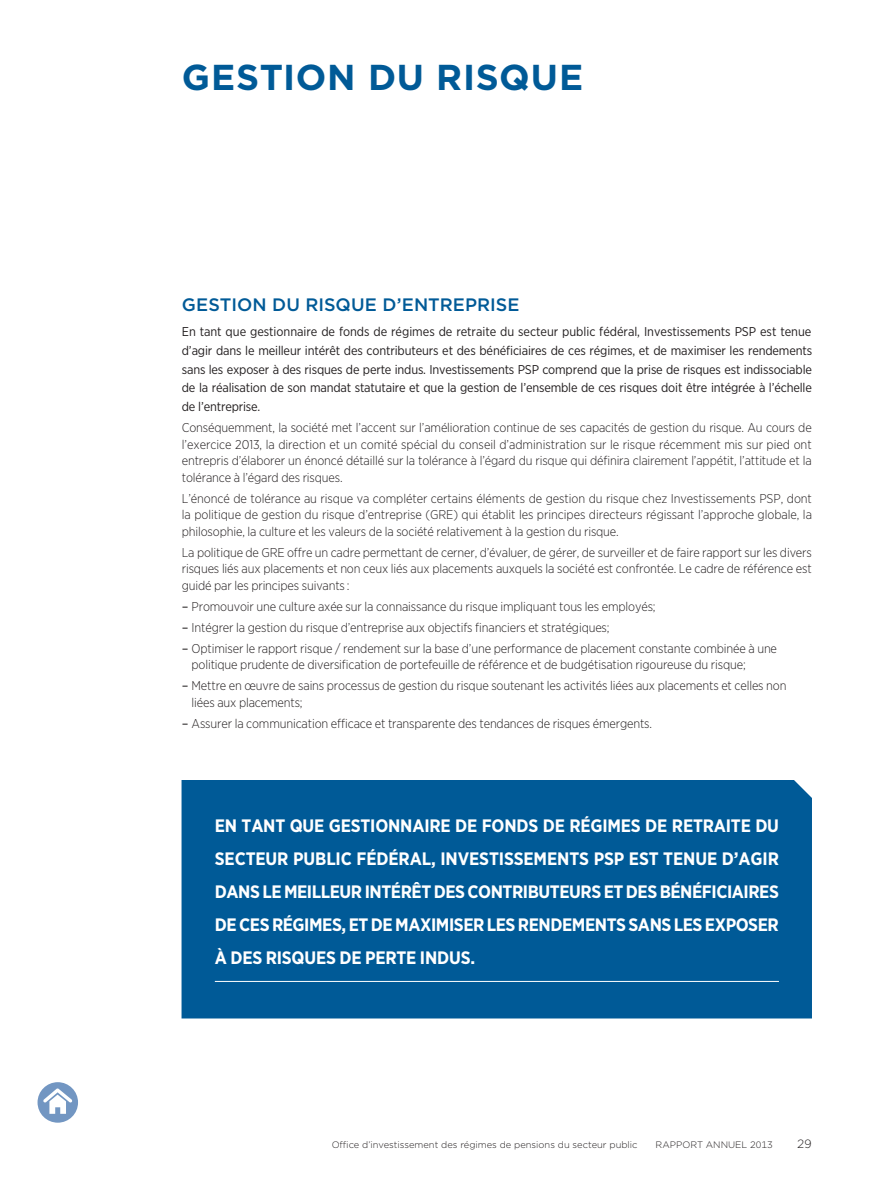
<style>
.page{position:relative;width:875px;height:1188px;background:#fff}
.page>*{position:absolute;margin:0;border:0;box-sizing:border-box;transform-origin:0 0}
.t1{font:700 36px "Gotham";color:#005a97}
.t2{font:700 18px/33px "Gotham Narrow";letter-spacing:-.01em;color:#fff}
.t3{font:500 18px "Gotham";letter-spacing:.005em;color:#005a97}
.t4{font:300 12.75px/16.5px "Gotham Narrow";letter-spacing:-.01em;color:#231f20;text-align:justify}
.t5{font:12.75px/18.8px "Gotham Narrow";letter-spacing:-.015em;color:#231f20;text-align:justify}
.t6{font:300 12px "Gotham";color:#231f20}
.t7{font:300 9.3px "Gotham";color:#231f20}
.s1{font-family:"Gotham";font-weight:400}
</style>
<div class="page">
<div style="left:182px;top:780px;width:630px;height:238px;background:#005a97"></div>
<hr style="left:215px;top:981px;width:564px;height:1px;background:#fff">
<div style="left:38px;top:1082px;width:40px;height:41px;background:#7296c2;border-radius:50%"></div>
<svg style="left:43px;top:1088px;width:29px;height:26px"></svg>
<p class="t1" style="left:182px;top:54px;width:125px">GESTION</p>
<p class="t1" style="left:368px;top:54px;width:120px">DU RISQUE</p>
<p class="t3" style="left:182px;top:293px;width:307px">GESTION DU RISQUE D’ENTREPRISE</p>
<p class="t5" style="left:182px;top:322px;width:632px">En tant que gestionnaire de fonds de régimes de retraite du secteur public fédéral, Investissements PSP est tenue d’agir dans le meilleur intérêt des contributeurs et des bénéficiaires de ces régimes, et de maximiser les rendements sans les exposer à des risques de perte indus. Investissements PSP comprend que la prise de risques est indissociable de la réalisation de son mandat statutaire et que la gestion de l’ensemble de ces risques doit être intégrée à l’échelle de l’entreprise.</p>
<p class="t4" style="left:182px;top:419px;width:631px">Conséquemment, la société met l’accent sur l’amélioration continue de ses capacités de gestion du risque. Au cours de l’exercice 2013, la direction et un comité spécial du conseil d’administration sur le risque récemment mis sur pied ont entrepris d’élaborer un énoncé détaillé sur la tolérance à l’égard du risque qui définira clairement l’appétit, l’attitude et la tolérance à l’égard des risques.</p>
<p class="t4" style="left:182px;top:490px;width:632px">L’énoncé de tolérance au risque va compléter certains éléments de gestion du risque chez Investissements PSP, dont la politique de gestion du risque d’entreprise (GRE) qui établit les principes directeurs régissant l’approche globale, la philosophie, la culture et les valeurs de la société relativement à la gestion du risque.</p>
<p class="t4" style="left:182px;top:544px;width:631px">La politique de GRE offre un cadre permettant de cerner, d’évaluer, de gérer, de surveiller et de faire rapport sur les divers risques liés aux placements et non ceux liés aux placements auxquels la société est confrontée. Le cadre de référence est guidé par les principes suivants :</p>
<p class="t4" style="left:182px;top:598px;width:475px"><span class="s1">–</span> Promouvoir une culture axée sur la connaissance du risque impliquant tous les employés;</p>
<p class="t4" style="left:182px;top:619px;width:429px"><span class="s1">–</span> Intégrer la gestion du risque d’entreprise aux objectifs financiers et stratégiques;</p>
<p class="t4" style="left:192px;top:640px;width:587px;text-indent:-10px"><span class="s1">–</span> Optimiser le rapport risque / rendement sur la base d’une performance de placement constante combinée à une politique prudente de diversification de portefeuille de référence et de budgétisation rigoureuse du risque;</p>
<p class="t4" style="left:192px;top:677px;width:596px;text-indent:-10px"><span class="s1">–</span> Mettre en œuvre de sains processus de gestion du risque soutenant les activités liées aux placements et celles non liées aux placements;</p>
<p class="t4" style="left:182px;top:715px;width:472px"><span class="s1">–</span> Assurer la communication efficace et transparente des tendances de risques émergents.</p>
<p class="t2" style="left:215px;top:809px;width:566px">EN TANT QUE GESTIONNAIRE DE FONDS DE RÉGIMES DE RETRAITE DU<br>SECTEUR PUBLIC FÉDÉRAL, INVESTISSEMENTS PSP</p>
<p class="t2" style="left:215px;top:842px;width:566px;text-align:justify;text-indent:414px">EST TENUE D’AGIR DANS LE MEILLEUR INTÉRÊT DES CONTRIBUTEURS ET DES BÉNÉFICIAIRES DE CES RÉGIMES, ET DE MAXIMISER LES RENDEMENTS SANS LES EXPOSER À DES RISQUES DE PERTE INDUS.</p>
<p class="t7" style="left:213px;top:1138px;width:64px">O</p>
<p class="t7" style="left:340px;top:1138px;width:299px">ffice d’investissement des régimes de pensions du secteur public</p>
<p class="t7" style="left:656px;top:1138px;width:118px">Rapport annuel 2013</p>
<p class="t6" style="left:797px;top:1136px;width:16px">29</p>
</div>
